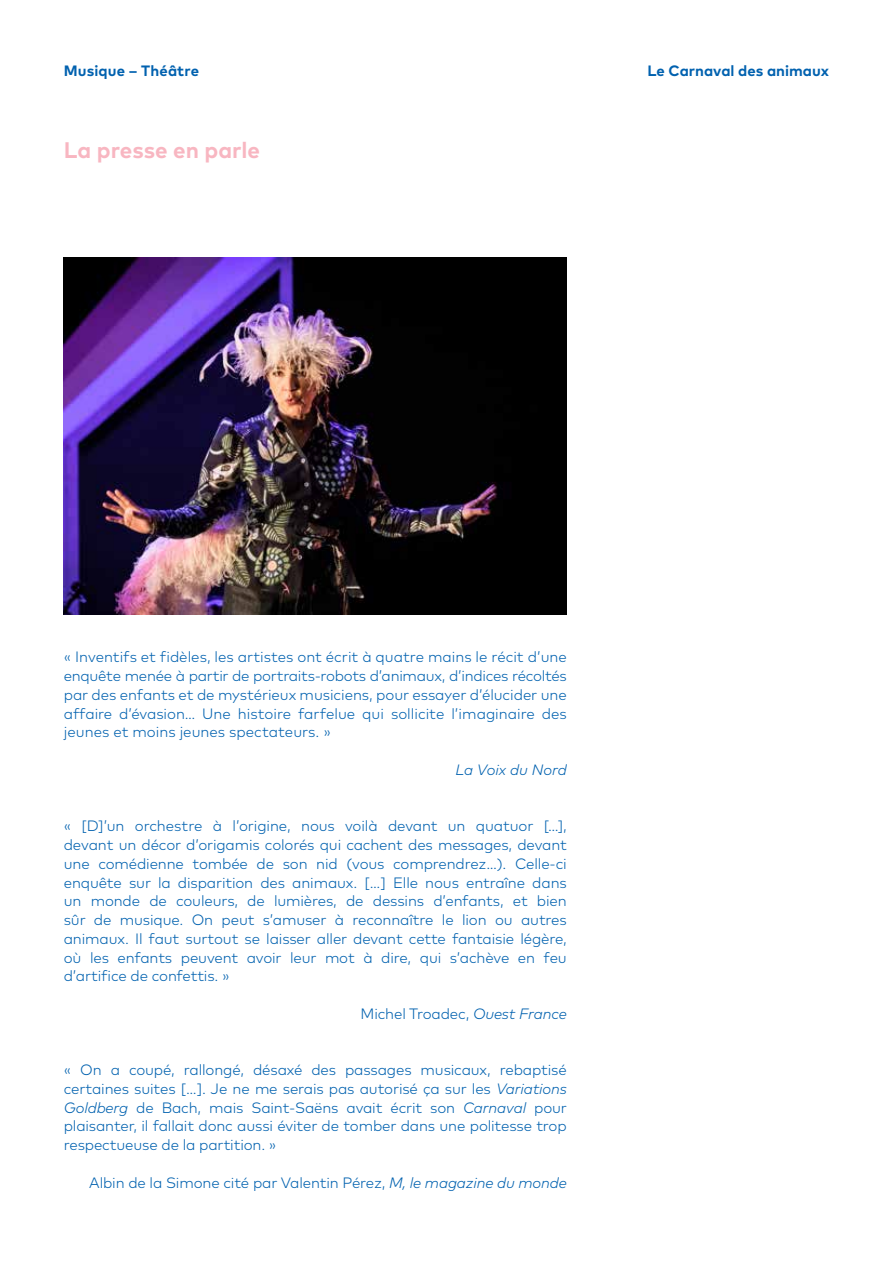
<style>
.page{position:relative;width:893px;height:1263px;background:#fff}
.page>*{position:absolute;margin:0;border:0;box-sizing:border-box;transform-origin:0 0}
.t1{font:700 22.5px "Mark Pro";color:#f8b6c1}
.t2{font:300 15px/18.8px "Mark Pro";letter-spacing:-.01em;color:#0061af;text-align:justify}
.t3{font:700 15px "Mark Pro";color:#0061af}
.t4{font:italic 300 15px "Mark Pro";color:#0061af}
.s1{font-style:italic}
</style>
<div class="page">
<img style="left:64px;top:258px;width:503px;height:356px">
<p class="t3" style="left:64px;top:59px;width:137px">Musique – Théâtre</p>
<p class="t3" style="left:647px;top:59px;width:183px">Le Carnaval des animaux</p>
<h1 class="t1" style="left:64px;top:132px;width:198px">La presse en parle</h1>
<p class="t2" style="left:64px;top:647px;width:505px">« Inventifs et fidèles, les artistes ont écrit à quatre mains le récit d’une enquête menée à partir de portraits-robots d’animaux, d’indices récoltés par des enfants et de mystérieux musiciens, pour essayer d’élucider une affaire d’évasion… Une histoire farfelue qui sollicite l’imaginaire des jeunes et moins jeunes spectateurs. »</p>
<p class="t4" style="left:455px;top:758px;width:113px">La Voix du Nord</p>
<p class="t2" style="left:64px;top:815px;width:505px">« [D]’un orchestre à l’origine, nous voilà devant un quatuor […], devant un décor d’origamis colorés qui cachent des messages, devant une comédienne tombée de son nid (vous comprendrez…). Celle-ci enquête sur la disparition des animaux. […] Elle nous entraîne dans un monde de couleurs, de lumières, de dessins d’enfants, et bien sûr de musique. On peut s’amuser à reconnaître le lion ou autres animaux. Il faut surtout se laisser aller devant cette fantaisie légère, où les enfants peuvent avoir leur mot à dire, qui s’achève en feu d’artifice de confettis. »</p>
<p class="t2" style="left:361px;top:1003px;width:208px">Michel Troadec, <span class="s1">Ouest France</span></p>
<p class="t2" style="left:64px;top:1059px;width:505px">« On a coupé, rallongé, désaxé des passages musicaux, rebaptisé certaines suites […]. Je ne me serais pas autorisé ça sur les <span class="s1">Variations Goldberg</span> de Bach, mais Saint-Saëns avait écrit son <span class="s1">Carnaval</span> pour plaisanter, il fallait donc aussi éviter de tomber dans une politesse trop respectueuse de la partition. »</p>
<p class="t2" style="left:89px;top:1172px;width:479px">Albin de la Simone cité par Valentin Pérez, <span class="s1">M, le magazine du monde</span></p>
</div>
